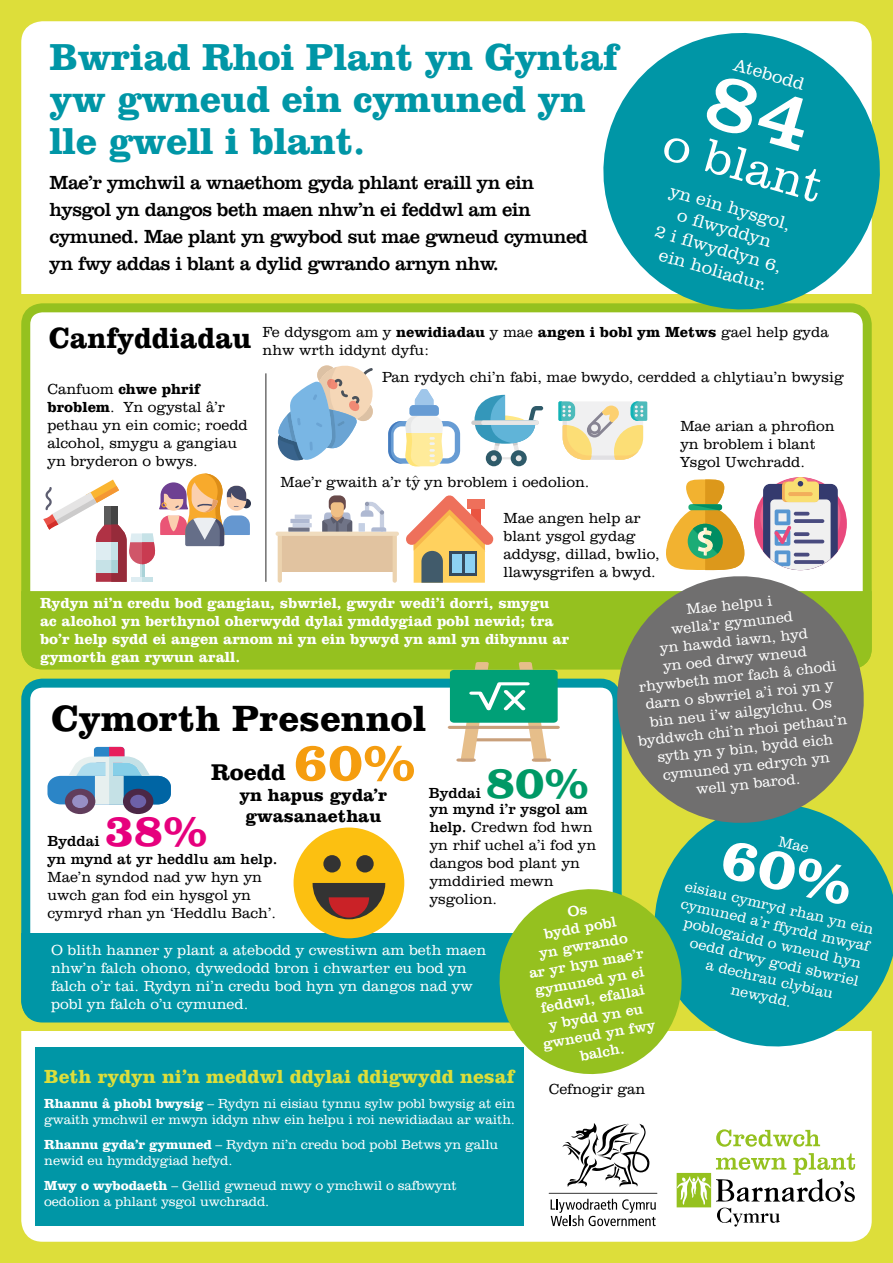
<style>
.page{position:relative;width:893px;height:1263px;background:#ddde3a}
.page>*{position:absolute;margin:0;border:0;box-sizing:border-box;transform-origin:0 0}
.t1{font:700 54.9px "Clarendon BT";color:#f59d0f}
.t2{font:300 48px "Clarendon BT";color:#fff}
.t3{font:700 46.35px "Clarendon BT";color:#e6007d}
.t4{font:700 46.35px "Clarendon BT";color:#096}
.t5{font:700 38.55px/42px "Clarendon BT";letter-spacing:-.01em;color:#0096a6}
.t6{font:700 37.5px "Clarendon BT";color:#000}
.t7{font:700 30px "Clarendon BT";color:#000;scale:.95 1}
.t8{font:700 23.4px "Clarendon BT";color:#000}
.t9{font:19.5px/27px "Clarendon BT";letter-spacing:-.03em;color:#000}
.t10{font:700 19.5px "Clarendon BT";color:#ddde3a}
.t11{font:300 18px/21.6px "Clarendon BT";color:#fff;text-align:center}
.t12{font:700 18px/21px "Clarendon BT";color:#000;text-align:center}
.t13{font:300 15px/18px "Clarendon BT";color:#000}
.t14{font:300 15px/18px "Clarendon BT";color:#fff}
.t15{font:700 15px/18px "Clarendon BT";color:#fff}
.t16{font:15px/18px "Clarendon BT";color:#fff;text-align:center}
.t17{font:15px "Clarendon BT";color:#000}
.t18{font:300 13.5px/16.2px "Clarendon BT";letter-spacing:-.01em;color:#fff}
.s1{font-weight:700}
.s2{font-weight:400}
</style>
<div class="page">
<div style="left:21px;top:21px;width:851px;height:1221px;background:#fff;border-radius:21px"></div>
<div style="left:11px;top:294px;width:874px;height:736px;background:#ddde3a"></div>
<div style="left:26px;top:683px;width:591px;height:334px;background:#fff;border-radius:17px"></div>
<div style="left:21px;top:679px;width:601px;height:343px;border:9px solid #0096a6;border-radius:17px"></div>
<div style="left:36px;top:1047px;width:488px;height:179px;background:#0096a6"></div>
<svg style="left:716px;top:1129px;width:104px;height:18px"></svg>
<svg style="left:677px;top:1153px;width:178px;height:73px"></svg>
<svg style="left:662px;top:829px;width:231px;height:229px;fill:#0096a6"></svg>
<div style="left:26px;top:308px;width:841px;height:357px;background:#fff;border-radius:17px"></div>
<div style="left:21px;top:303px;width:851px;height:366px;border:9px solid #95c11f;border-radius:17px"></div>
<svg style="left:588px;top:21px;width:292px;height:304px;fill:#0096a6"></svg>
<svg style="left:47px;top:747px;width:124px;height:67px"></svg>
<div style="left:21px;top:933px;width:471px;height:89px;background:#0096a6"></div>
<svg style="left:492px;top:882px;width:197px;height:193px"></svg>
<div style="left:294px;top:827px;width:110px;height:111px;background:#fcc011;border-radius:50%"></div>
<svg style="left:313px;top:883px;width:72px;height:36px"></svg>
<div style="left:323px;top:855px;width:18px;height:17px;background:#333;border-radius:50%"></div>
<div style="left:356px;top:855px;width:18px;height:17px;background:#333;border-radius:50%"></div>
<div style="left:21px;top:591px;width:851px;height:78px;background:#95c11f"></div>
<svg style="left:611px;top:570px;width:259px;height:259px;fill:#706f6f"></svg>
<svg style="left:448px;top:662px;width:112px;height:100px"></svg>
<svg style="left:43px;top:473px;width:207px;height:109px"></svg>
<svg style="left:666px;top:479px;width:78px;height:91px"></svg>
<svg style="left:754px;top:477px;width:93px;height:93px"></svg>
<div style="left:280px;top:534px;width:115px;height:38px;background:#e1c3a0"></div>
<svg style="left:278px;top:536px;width:4px;height:47px"></svg>
<svg style="left:393px;top:536px;width:4px;height:47px"></svg>
<svg style="left:322px;top:495px;width:30px;height:37px"></svg>
<hr style="left:276px;top:532px;width:123px;height:4px;background:#f0dcbe;border-radius:2px">
<svg style="left:361px;top:502px;width:25px;height:30px"></svg>
<div style="left:288px;top:527px;width:22px;height:5px;background:#707487"></div>
<hr style="left:290px;top:519px;width:20px;height:4px;background:#afb9d2">
<hr style="left:295px;top:515px;width:17px;height:4px;background:#c7cfe1">
<hr style="left:293px;top:523px;width:19px;height:4px;background:#c7cfe1">
<div style="left:359px;top:523px;width:6px;height:9px;background:#c5d0e4"></div>
<svg style="left:406px;top:495px;width:87px;height:88px"></svg>
<hr style="left:265px;top:373px;width:2px;height:209px;background:#706f6f">
<svg style="left:388px;top:389px;width:72px;height:77px"></svg>
<div style="left:486px;top:450px;width:16px;height:16px;background:#2e5a69;border-radius:50%"></div>
<div style="left:511px;top:450px;width:16px;height:16px;background:#2e5a69;border-radius:50%"></div>
<svg style="left:471px;top:395px;width:72px;height:66px"></svg>
<svg style="left:558px;top:401px;width:89px;height:59px"></svg>
<svg style="left:278px;top:365px;width:95px;height:95px"></svg>
<svg style="left:563px;top:1123px;width:86px;height:64px"></svg>
<svg style="left:551px;top:1199px;width:105px;height:27px"></svg>
<hr style="left:549px;top:1193px;width:108px;height:1px;background:#000">
<div style="left:720px;top:836px;width:134px;height:70px;background:#0096a6"></div>
<div style="left:703px;top:74px;width:109px;height:77px;background:#0096a6"></div>
<h3 class="t5" style="left:50px;top:35px;width:570px">Bwriad Rhoi Plant yn Gyntaf yw gwneud ein cymuned yn lle gwell i blant.</h3>
<h3 class="t9" style="left:50px;top:169px;width:540px">Mae’r ymchwil a wnaethom gyda phlant eraill yn ein hysgol yn dangos beth maen nhw’n ei feddwl am ein cymuned. Mae plant yn gwybod sut mae gwneud cymuned yn fwy addas i blant a dylid gwrando arnyn nhw.</h3>
<p class="t11" style="left:737px;top:53px;width:74px;rotate:16deg">Atebodd</p>
<h2 class="t2" style="left:673px;top:114px;width:165px;rotate:16deg">o blant</h2>
<p class="t11" style="left:670px;top:178px;width:133px;rotate:16deg">yn ein hysgol, o fl wyddyn<br>2 i fl wyddyn 6, ein holiadur.</p>
<h3 class="t7" style="left:49px;top:319px;width:215px">Canfyddiadau</h3>
<p class="t13" style="left:47px;top:380px;width:202px">Canfuom <span class="s1">chwe phrif broblem</span>. Yn ogystal â’r pethau yn ein comic; roedd alcohol, smygu a gangiau yn bryderon o bwys.</p>
<p class="t13" style="left:263px;top:323px;width:567px">Fe ddysgom am y <span class="s1">newidiadau</span> y mae <span class="s1">angen i bobl ym Metws</span> gael help gyda nhw wrth iddynt dyfu:</p>
<p class="t13" style="left:382px;top:367px;width:463px">Pan rydych chi’n fabi, mae bwydo, cerdded a chlytiau’n bwysig</p>
<p class="t13" style="left:680px;top:416px;width:156px">Mae arian a phrofion yn broblem i blant<br>Ysgol Uwchradd.</p>
<p class="t13" style="left:280px;top:472px;width:311px">Mae’r gwaith a’r ty<sup>^</sup> yn broblem i oedolion.</p>
<p class="t13" style="left:504px;top:508px;width:158px">Mae angen help ar blant ysgol gydag addysg, dillad, bwlio, llawysgrifen a bwyd.</p>
<p class="t14" style="left:624px;top:606px;width:211px;text-align:center;rotate:-6deg">Mae helpu i<br>wella’r gymuned<br>yn hawdd iawn, hyd<br>yn oed drwy wneud rhywbeth mor fach â chodi darn o sbwriel a’i roi yn y bin neu i’w ailgylchu. Os byddwch chi’n rhoi pethau’n syth yn y bin, bydd eich cymuned yn edrych yn<br>well yn barod.</p>
<p class="t15" style="left:40px;top:593px;width:531px">Rydyn ni’n credu bod gangiau, sbwriel, gwydr wedi’i dorri, smygu ac alcohol yn berthynol oherwydd dylai ymddygiad pobl newid; tra bo’r help sydd ei angen arnom ni yn ein bywyd yn aml yn dibynnu ar gymorth gan rywun arall.</p>
<h3 class="t6" style="left:51px;top:695px;width:377px">Cymorth Presennol</h3>
<h1 class="t1" style="left:293px;top:727px;width:124px">60%</h1>
<p class="t12" style="left:239px;top:784px;width:149px">yn hapus gyda’r gwasanaethau</p>
<p class="t17" style="left:47px;top:849px;width:232px">yn mynd at yr heddlu am help.</p>
<p class="t13" style="left:47px;top:867px;width:230px">Mae’n syndod nad yw hyn yn uwch gan fod ein hysgol yn cymryd rhan yn ‘Heddlu Bach’.</p>
<h3 class="t8" style="left:211px;top:758px;width:76px">Roedd</h3>
<h3 class="t4" style="left:486px;top:753px;width:105px">80%</h3>
<p class="t17" style="left:429px;top:783px;width:54px">Byddai</p>
<p class="t13" style="left:430px;top:800px;width:168px"><span class="s2">yn mynd i’r ysgol am help.</span> Credwn fod hwn yn rhif uchel a’i fod yn dangos bod plant yn ymddiried mewn ysgolion.</p>
<h3 class="t3" style="left:104px;top:802px;width:105px">38%</h3>
<p class="t17" style="left:47px;top:832px;width:54px">Byddai</p>
<p class="t14" style="left:687px;top:876px;width:195px;rotate:13deg">eisiau cymryd rhan yn ein</p>
<p class="t14" style="left:683px;top:894px;width:194px;rotate:13deg">cymuned a’r ffyrdd mwyaf</p>
<p class="t16" style="left:518px;top:911px;width:118px;rotate:-10deg">Os<br>bydd pobl<br>yn gwrando<br>ar yr hyn mae’r gymuned yn ei feddwl, efallai y bydd yn eu gwneud yn fwy balch.</p>
<p class="t14" style="left:686px;top:913px;width:183px;rotate:13deg">poblogaidd o wneud hyn</p>
<p class="t14" style="left:692px;top:933px;width:174px;rotate:13deg">oedd drwy godi sbwriel</p>
<p class="t14" style="left:51px;top:941px;width:437px">O blith hanner y plant a atebodd y cwestiwn am beth maen nhw’n falch ohono, dywedodd bron i chwarter eu bod yn falch o’r tai. Rydyn ni’n credu bod hyn yn dangos nad yw pobl yn falch o’u cymuned.</p>
<p class="t14" style="left:708px;top:955px;width:132px;rotate:13deg">a dechrau clybiau</p>
<p class="t14" style="left:733px;top:979px;width:63px;rotate:13deg">newydd.</p>
<h3 class="t10" style="left:44px;top:1064px;width:471px">Beth rydyn ni’n meddwl ddylai ddigwydd nesaf</h3>
<p class="t18" style="left:44px;top:1095px;width:472px"><span class="s1">Rhannu â phobl bwysig</span> – Rydyn ni eisiau tynnu sylw pobl bwysig at ein gwaith ymchwil er mwyn iddyn nhw ein helpu i roi newidiadau ar waith.</p>
<p class="t18" style="left:44px;top:1136px;width:455px"><span class="s1">Rhannu gyda’r gymuned</span> – Rydyn ni’n credu bod pobl Betws yn gallu newid eu hymddygiad hefyd.</p>
<p class="t18" style="left:44px;top:1177px;width:414px"><span class="s1">Mwy o wybodaeth</span> – Gellid gwneud mwy o ymchwil o safbwynt oedolion a phlant ysgol uwchradd.</p>
<p class="t13" style="left:549px;top:1080px;width:98px">Cefnogir gan</p>
</div>
